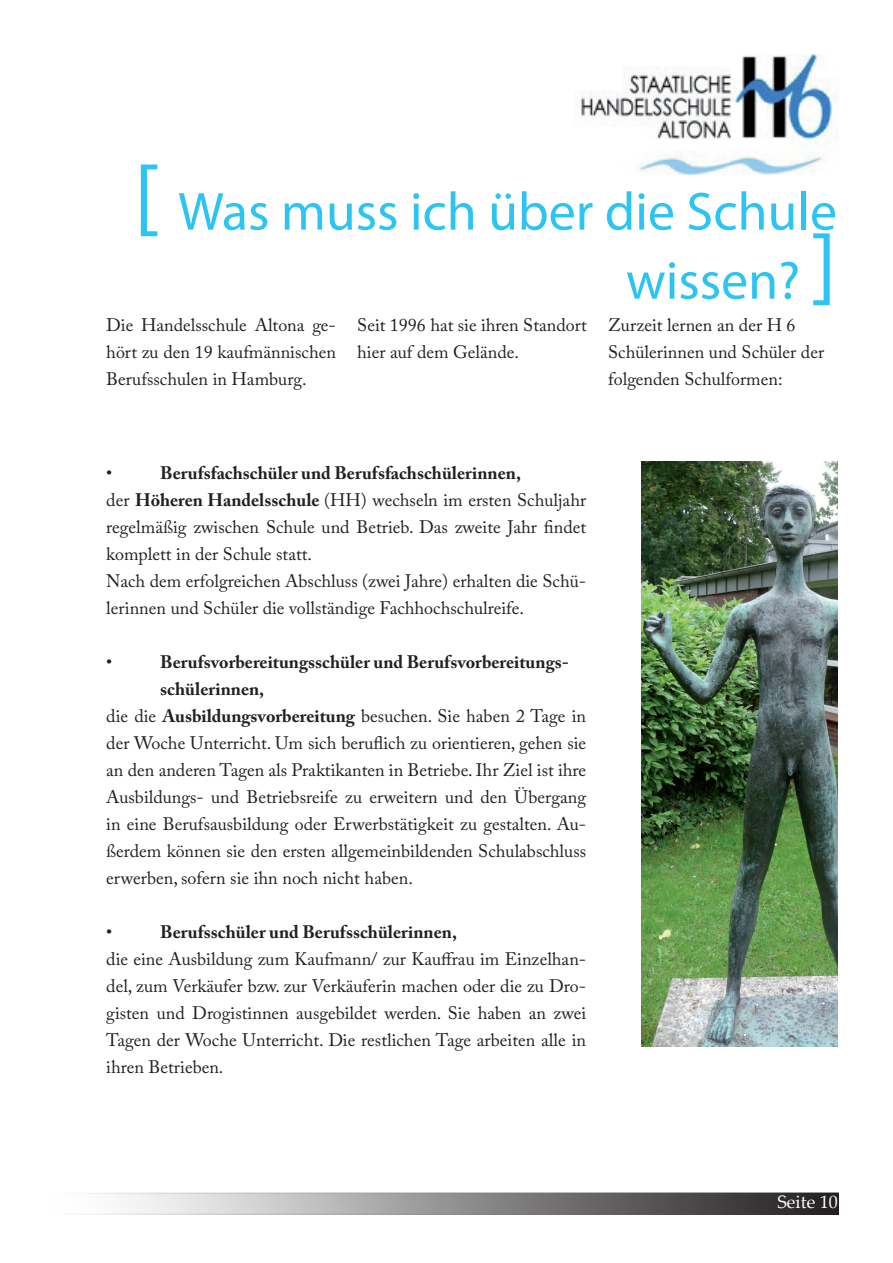
<style>
.page{position:relative;width:893px;height:1263px;background:#fff}
.page>*{position:absolute;margin:0;border:0;box-sizing:border-box;transform-origin:0 0}
.t1{font:54px/69px "Myriad Pro";color:#2cc4f3;text-align:right}
.t2{font:18px/27px "Adobe Caslon Pro";color:#231f20}
.t3{font:700 18px "Adobe Caslon Pro";color:#231f20}
.t4{font:18px "Palatino Linotype";color:#fefefe}
.s1{font-size:90px}
.s2{font-weight:700}
</style>
<div class="page">
<div style="left:55px;top:1193px;width:783px;height:21px;background:linear-gradient(to right,#fff,#201c1d)"></div>
<div style="left:54px;top:1192px;width:785px;height:23px;border:2px solid #231f20"></div>
<img style="left:579px;top:54px;width:260px;height:120px">
<img style="left:641px;top:461px;width:197px;height:585px">
<h1 class="t1" style="left:133px;top:176px;width:705px"><span class="s1">[</span> Was muss ich über die Schule wissen? <span class="s1">]</span></h1>
<p class="t2" style="left:106px;top:311px;width:231px;text-align:justify">Die Handelsschule Altona ge&shy;hört zu den 19 kaufmännischen Berufsschulen in Hamburg.</p>
<p class="t2" style="left:357px;top:311px;width:231px">Seit 1996 hat sie ihren Standort hier auf dem Gelände.</p>
<p class="t2" style="left:608px;top:311px;width:218px">Zurzeit lernen an der H 6<br>Schülerinnen und Schüler der folgenden Schulformen:</p>
<p class="t2" style="left:106px;top:460px;width:481px;text-indent:54px"><span class="s2">Berufsfachschüler und Berufsfachschülerinnen,<br></span>der <span class="s2">Höheren Handelsschule</span> (HH) wechseln im ersten Schuljahr regelmäßig zwischen Schule und Betrieb. Das zweite Jahr findet komplett in der Schule statt.<br>Nach dem erfolgreichen Abschluss (zwei Jahre) erhalten die Schü&shy;lerinnen und Schüler die vollständige Fachhochschulreife.</p>
<p class="t2" style="left:106px;top:460px;width:8px">•</p>
<p class="t2" style="left:106px;top:649px;width:8px">•</p>
<p class="t3" style="left:160px;top:652px;width:410px">Berufsvorbereitungsschüler und Berufsvorbereitungs-</p>
<p class="t3" style="left:160px;top:679px;width:106px">schülerinnen,</p>
<p class="t2" style="left:106px;top:703px;width:481px">die die <span class="s2">Ausbildungsvorbereitung</span> besuchen. Sie haben 2 Tage in</p>
<p class="t2" style="left:106px;top:730px;width:481px">der Woche Unterricht. Um sich beruflich zu orientieren, gehen sie</p>
<p class="t2" style="left:106px;top:757px;width:481px">an den anderen Tagen als Praktikanten in Betriebe. Ihr Ziel ist ihre</p>
<p class="t2" style="left:106px;top:784px;width:481px">Ausbildungs- und Betriebsreife zu erweitern und den Übergang</p>
<p class="t2" style="left:106px;top:811px;width:481px">in eine Berufsausbildung oder Erwerbstätigkeit zu gestalten. Au-</p>
<p class="t2" style="left:106px;top:838px;width:481px">ßerdem können sie den ersten allgemeinbildenden Schulabschluss</p>
<p class="t2" style="left:106px;top:865px;width:308px">erwerben, sofern sie ihn noch nicht haben.</p>
<p class="t2" style="left:106px;top:919px;width:8px">•</p>
<p class="t3" style="left:160px;top:922px;width:298px">Berufsschüler und Berufsschülerinnen,</p>
<p class="t2" style="left:106px;top:946px;width:481px;text-align:justify">die eine Ausbildung zum Kaufmann/ zur Kauffrau im Einzelhan&shy;del, zum Verkäufer bzw. zur Verkäuferin machen oder die zu Dro&shy;gisten und Drogistinnen ausgebildet werden. Sie haben an zwei Tagen der Woche Unterricht. Die restlichen Tage arbeiten alle in ihren Betrieben.</p>
<p class="t4" style="left:777px;top:1189px;width:62px">Seite 10</p>
</div>
